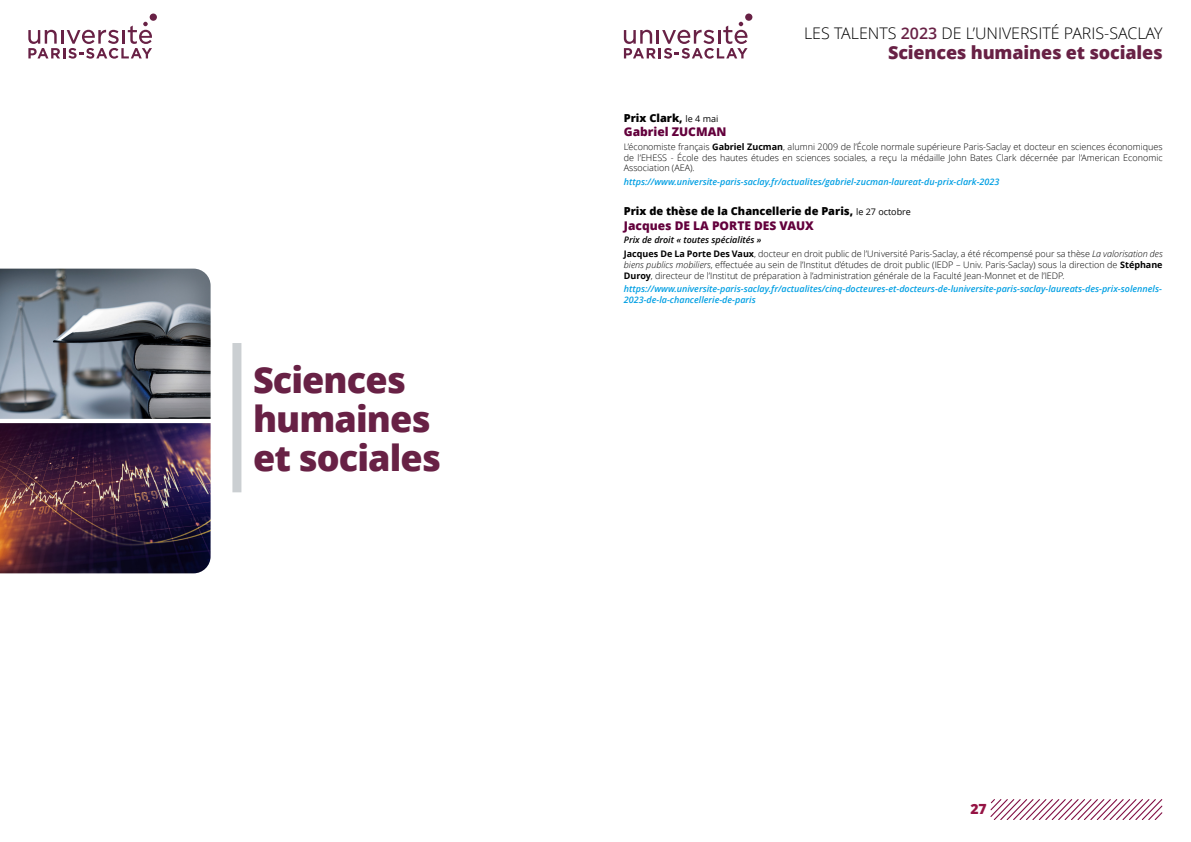
<style>
.page{position:relative;width:1191px;height:842px;background:#fff}
.page>*{position:absolute;margin:0;border:0;box-sizing:border-box;transform-origin:0 0}
.t1{font:800 36px/39px "Open Sans";letter-spacing:-.025em;color:#682145}
.t2{font:800 18px "Open Sans";letter-spacing:-.01em;color:#682145}
.t3{font:300 16px "Open Sans";color:#000}
.t4{font:800 14px "Open Sans";color:#951344}
.t5{font:800 12px "Open Sans";color:#63003c}
.t6{font:800 11px "Open Sans";color:#000}
.t7{font:300 9px/10.8px "Open Sans";color:#000}
.t8{font:italic 600 9px/10.8px "Open Sans";color:#009fe3}
.s1{font-weight:600;color:#682145}
.s2{font-weight:400;font-size:9px}
.s3{font-weight:700}
.s4{font-weight:600;font-style:italic}
.s5{font-style:italic}
</style>
<div class="page">
<div style="left:745px;top:14px;width:7px;height:7px;background:#682145;border-radius:50%"></div>
<svg style="left:624px;top:22px;width:123px;height:37px"></svg>
<img style="left:991px;top:799px;width:171px;height:20px">
<div style="left:150px;top:14px;width:7px;height:7px;background:#682145;border-radius:50%"></div>
<svg style="left:28px;top:22px;width:124px;height:37px"></svg>
<div style="left:232px;top:343px;width:9px;height:149px;background:#cbcfd2"></div>
<img style="left:0;top:423px;width:211px;height:150px">
<img style="left:0;top:269px;width:211px;height:150px">
<h1 class="t1" style="left:253px;top:359px;width:189px">Sciences humaines et sociales</h1>
<h3 class="t3" style="left:804px;top:22px;width:360px">LES TALENTS <span class="s1">2023</span> DE L’UNIVERSITÉ PARIS-SACLAY</h3>
<h2 class="t2" style="left:888px;top:39px;width:276px">Sciences humaines et sociales</h2>
<p class="t6" style="left:624px;top:109px;width:96px">Prix Clark, <span class="s2">le 4 mai</span></p>
<h3 class="t5" style="left:624px;top:123px;width:104px">Gabriel ZUCMAN</h3>
<p class="t7" style="left:624px;top:141px;width:540px;text-align:justify">L’économiste français <span class="s3">Gabriel Zucman</span>, alumni 2009 de l’École normale supérieure Paris-Saclay et docteur en sciences économiques de l’EHESS - École des hautes études en sciences sociales, a reçu la médaille John Bates Clark décernée par l’American Economic Association (AEA).</p>
<p class="t8" style="left:624px;top:176px;width:377px">https://www.universite-paris-saclay.fr/actualites/gabriel-zucman-laureat-du-prix-clark-2023</p>
<p class="t6" style="left:624px;top:203px;width:288px">Prix de thèse de la Chancellerie de Paris, <span class="s2">le 27 octobre</span></p>
<h3 class="t5" style="left:624px;top:216px;width:191px">Jacques DE LA PORTE DES VAUX</h3>
<p class="t7" style="left:624px;top:233px;width:540px;line-height:13.6px"><span class="s4">Prix de droit « toutes spécialités »<br></span><span class="s3">Jacques De La Porte Des Vaux</span>, docteur en droit public de l’Université Paris-Saclay, a été récompensé pour sa thèse <span class="s5">La valorisation des</span></p>
<p class="t7" style="left:624px;top:259px;width:540px"><span class="s5">biens publics mobiliers</span>, effectuée au sein de l’Institut d’études de droit public (IEDP – Univ. Paris-Saclay) sous la direction de <span class="s3">Stéphane<br>Duroy</span>, directeur de l’Institut de préparation à l’administration générale de la Faculté Jean-Monnet et de l’IEDP.</p>
<p class="t8" style="left:624px;top:283px;width:539px">https://www.universite-paris-saclay.fr/actualites/cinq-docteures-et-docteurs-de-luniversite-paris-saclay-laureats-des-prix-solennels-<br>2023-de-la-chancellerie-de-paris</p>
<h3 class="t4" style="left:970px;top:798px;width:18px">27</h3>
</div>
